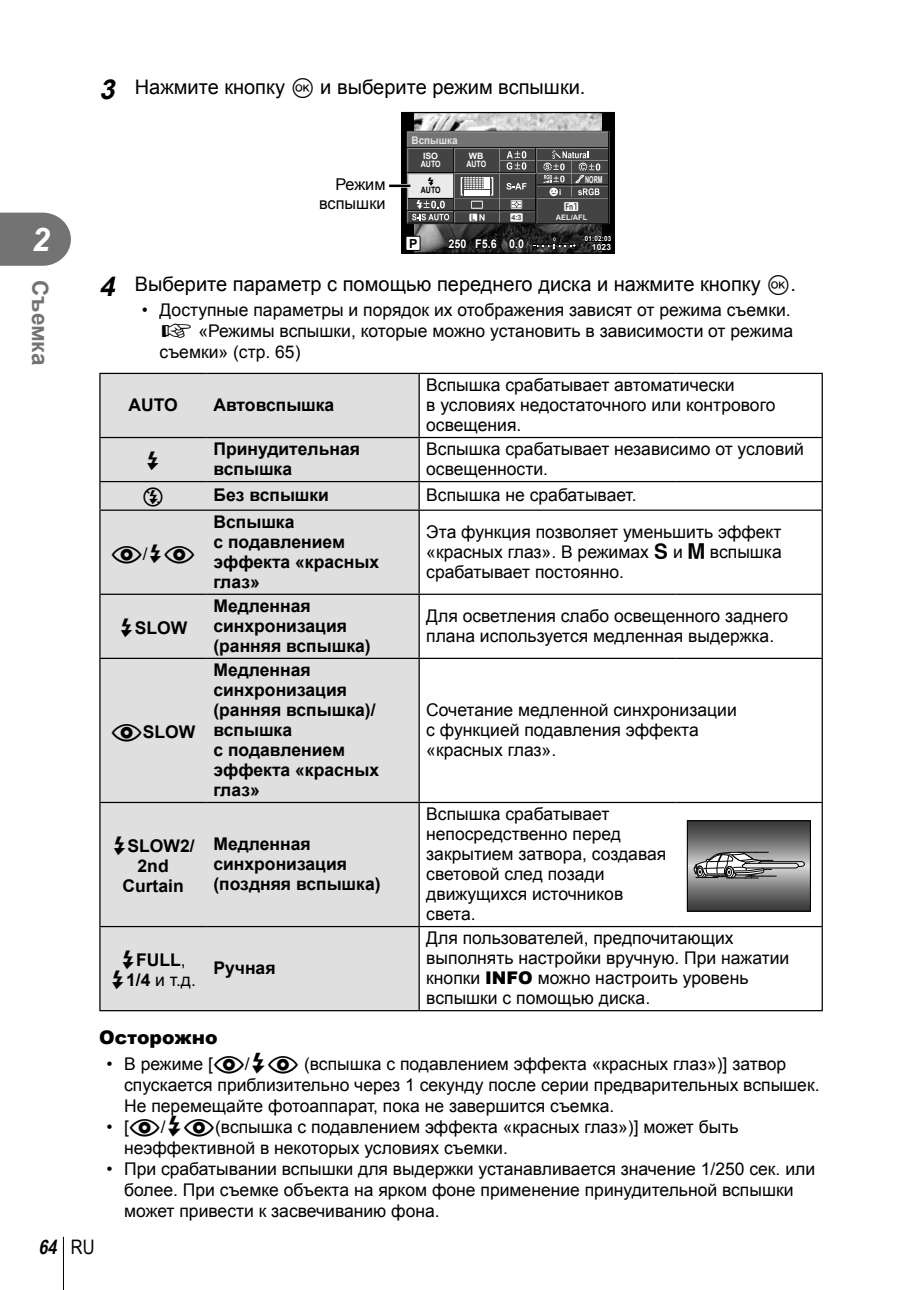
<style>
.page{position:relative;width:908px;height:1290px;background:#fff}
.page>*{position:absolute;margin:0;border:0;box-sizing:border-box;transform-origin:0 0}
.t1{font:italic 700 32.5px "Arial";color:#fff}
.t2{font:700 22.5px "Arial";color:#737373}
.t3{font:20px "Arial";color:#000}
.t4{font:italic 700 20px "Arial Narrow";color:#000}
.t5{font:900 18.75px "Arial";color:#000}
.t6{font:17.5px/20px "Arial";color:#000}
.t7{font:700 17.5px/20px "Arial";color:#000}
.t8{font:17.5px "Olympus 1";color:#000}
.t9{font:16.25px/18.8px "Arial";color:#000;text-align:right}
.t10{font:15.75px "Olympus 1";color:#000}
.t11{font:700 12.5px "Arial";color:#000}
.t12{font:700 12px "Arial";color:#fff;scale:.9 1}
.t13{font:700 10.5px "Arial";color:#e6e6e6;scale:.95 1}
.t14{font:700 9.5px "Arial";color:#fff;scale:.6 1}
.t15{font:700 8.75px/7.8px "Arial";color:#fff}
.t16{font:700 8.75px "Arial";color:#000;scale:.8 1}
.t17{font:8.75px "olympus 15";color:#fff}
.t18{font:700 8.5px "Arial";color:#fff}
.t19{font:700 8.25px "Arial";color:#fff;scale:.95 1}
.t20{font:700 7.5px "Arial";color:#eaeaea}
.t21{font:700 7.25px "Arial";color:#434343}
.t22{font:700 7px "Arial";color:#fff;scale:.9 1}
.s1{font-weight:700;font-style:italic;font-size:27.5px}
.s2{font-family:"Olympus 7"}
.s3{color:#000}
.s4{font-family:"Olympus 1"}
.s5{font-family:"Arial"}
.s6{font-size:15.75px}
.s7{font-family:"Olympus 2"}
.s8{font-family:"Olympus 1";font-weight:400;font-size:15.75px}
.s9{font-family:"Olympus 1";font-weight:400}
.s10{font-weight:400}
.s11{font-weight:900}
.s12{font-weight:400;font-style:normal}
</style>
<div class="page">
<hr style="left:63px;top:1237px;width:1px;height:53px;background:#000">
<svg style="left:0;top:213px;width:71px;height:53px;background:#7f7f7f"></svg>
<svg style="left:401px;top:112px;width:213px;height:142px;background:#5f5f5f"></svg>
<svg style="left:389px;top:184px;width:21px;height:4px"></svg>
<hr style="left:389px;top:185px;width:21px;height:2px;background:#000">
<div style="left:100px;top:374px;width:318px;height:636px;background:#dfdfdf"></div>
<hr style="left:99px;top:373px;width:107px;height:1px;background:#000">
<hr style="left:99px;top:374px;width:1px;height:63px;background:#000">
<hr style="left:206px;top:373px;width:469px;height:1px;background:#000">
<hr style="left:418px;top:374px;width:1px;height:63px;background:#000">
<hr style="left:675px;top:373px;width:147px;height:1px;background:#000">
<hr style="left:821px;top:374px;width:1px;height:63px;background:#000">
<hr style="left:99px;top:437px;width:107px;height:1px;background:#000">
<hr style="left:99px;top:438px;width:1px;height:43px;background:#000">
<hr style="left:206px;top:437px;width:469px;height:1px;background:#000">
<hr style="left:418px;top:438px;width:1px;height:43px;background:#000">
<hr style="left:675px;top:437px;width:147px;height:1px;background:#000">
<hr style="left:821px;top:438px;width:1px;height:43px;background:#000">
<hr style="left:99px;top:481px;width:107px;height:1px;background:#000">
<svg style="left:99px;top:482px;width:1px;height:27px"></svg>
<hr style="left:206px;top:481px;width:469px;height:1px;background:#000">
<svg style="left:418px;top:482px;width:1px;height:27px"></svg>
<hr style="left:675px;top:481px;width:147px;height:1px;background:#000">
<svg style="left:821px;top:482px;width:1px;height:27px"></svg>
<hr style="left:99px;top:511px;width:1px;height:83px;background:#000">
<hr style="left:418px;top:511px;width:1px;height:83px;background:#000">
<hr style="left:821px;top:511px;width:1px;height:83px;background:#000">
<hr style="left:99px;top:594px;width:107px;height:1px;background:#000">
<hr style="left:99px;top:595px;width:1px;height:63px;background:#000">
<hr style="left:206px;top:594px;width:469px;height:1px;background:#000">
<hr style="left:418px;top:595px;width:1px;height:63px;background:#000">
<hr style="left:675px;top:594px;width:147px;height:1px;background:#000">
<hr style="left:821px;top:595px;width:1px;height:63px;background:#000">
<hr style="left:99px;top:658px;width:107px;height:1px;background:#000">
<hr style="left:99px;top:659px;width:1px;height:143px;background:#000">
<hr style="left:206px;top:658px;width:469px;height:1px;background:#000">
<hr style="left:418px;top:659px;width:1px;height:143px;background:#000">
<hr style="left:675px;top:658px;width:147px;height:1px;background:#000">
<hr style="left:821px;top:659px;width:1px;height:143px;background:#000">
<hr style="left:99px;top:802px;width:107px;height:1px;background:#000">
<hr style="left:99px;top:803px;width:1px;height:123px;background:#000">
<hr style="left:206px;top:802px;width:469px;height:1px;background:#000">
<hr style="left:418px;top:803px;width:1px;height:123px;background:#000">
<hr style="left:675px;top:802px;width:147px;height:1px;background:#000">
<hr style="left:821px;top:803px;width:1px;height:123px;background:#000">
<hr style="left:99px;top:926px;width:107px;height:1px;background:#000">
<hr style="left:99px;top:927px;width:1px;height:83px;background:#000">
<hr style="left:206px;top:926px;width:469px;height:1px;background:#000">
<hr style="left:418px;top:927px;width:1px;height:83px;background:#000">
<hr style="left:675px;top:926px;width:147px;height:1px;background:#000">
<hr style="left:821px;top:927px;width:1px;height:83px;background:#000">
<hr style="left:99px;top:509px;width:723px;height:2px;background:#000">
<hr style="left:99px;top:1010px;width:723px;height:1px;background:#000">
<div style="left:687px;top:820px;width:123px;height:46px;background:linear-gradient(to bottom,#292929,#ccc)"></div>
<div style="left:687px;top:865px;width:123px;height:46px;background:linear-gradient(to bottom,#d8d8d8,#303030)"></div>
<div style="left:686px;top:820px;width:124px;height:91px;border:1px solid #000"></div>
<svg style="left:692px;top:852px;width:112px;height:29px;background:#969696"></svg>
<p class="t3" style="left:99px;top:74px;width:487px"><span class="s1">3</span> Нажмите кнопку <span class="s2">Q</span> и выберите режим вспышки.</p>
<h1 class="t1" style="left:32px;top:221px;width:20px">2</h1>
<p class="t2" style="left:53px;top:280px;width:87px;rotate:90deg">Съемка</p>
<p class="t9" style="left:319px;top:175px;width:68px">Режим вспышки</p>
<p class="t13" style="left:411px;top:134px;width:50px">Вспышка</p>
<p class="t15" style="left:420px;top:153px;width:21px">ISO<br>AUTO</p>
<p class="t16" style="left:420px;top:185px;width:26px">AUTO</p>
<p class="t15" style="left:466px;top:153px;width:21px">WB<br>AUTO</p>
<p class="t11" style="left:409px;top:236px;width:10px">P</p>
<p class="t12" style="left:448px;top:237px;width:55px"><span class="s3">250</span> F5.6</p>
<p class="t21" style="left:511px;top:214px;width:12px">4:3</p>
<p class="t12" style="left:509px;top:237px;width:18px">0.0</p>
<p class="t19" style="left:559px;top:187px;width:4px">i</p>
<p class="t14" style="left:585px;top:174px;width:31px">NORM</p>
<p class="t17" style="left:563px;top:201px;width:17px">U</p>
<p class="t20" style="left:555px;top:213px;width:33px">AEL/AFL</p>
<p class="t22" style="left:584px;top:235px;width:31px">01:02:03</p>
<p class="t18" style="left:591px;top:242px;width:21px">1023</p>
<p class="t3" style="left:99px;top:270px;width:697px"><span class="s1">4</span> Выберите параметр с помощью переднего диска и нажмите кнопку <span class="s2">Q</span>.</p>
<p class="t6" style="left:159px;top:299px;width:634px;line-height:21px;text-indent:-18px">• Доступные параметры и порядок их отображения зависят от режима съемки. <span class="s4">g</span> «Режимы вспышки, которые можно установить в зависимости от режима съемки» (стр. 65)</p>
<p class="t7" style="left:128px;top:395px;width:51px">AUTO</p>
<p class="t7" style="left:213px;top:395px;width:122px">Автовспышка</p>
<p class="t6" style="left:426px;top:375px;width:350px">Вспышка срабатывает автоматически<br>в условиях недостаточного или контрового освещения.</p>
<p class="t10" style="left:145px;top:451px;width:17px">#</p>
<p class="t7" style="left:213px;top:439px;width:148px">Принудительная вспышка</p>
<p class="t6" style="left:426px;top:439px;width:379px">Вспышка срабатывает независимо от условий освещенности.</p>
<p class="t8" style="left:142px;top:486px;width:23px">$</p>
<p class="t7" style="left:213px;top:485px;width:117px">Без вспышки</p>
<p class="t6" style="left:426px;top:485px;width:212px">Вспышка не срабатывает.</p>
<p class="t8" style="left:111px;top:542px;width:86px">!<span class="s5">/</span><span class="s6">#</span>!</p>
<p class="t7" style="left:213px;top:511px;width:167px">Вспышка<br>с подавлением эффекта «красных глаз»</p>
<p class="t6" style="left:426px;top:521px;width:357px;text-align:justify">Эта функция позволяет уменьшить эффект «красных глаз». В режимах <span class="s7">S</span> и <span class="s7">M</span> вспышка срабатывает постоянно.</p>
<p class="t7" style="left:119px;top:618px;width:70px"><span class="s8">#</span>SLOW</p>
<p class="t7" style="left:111px;top:722px;width:86px"><span class="s9">!</span>SLOW</p>
<p class="t7" style="left:213px;top:595px;width:159px">Медленная синхронизация (ранняя вспышка)</p>
<p class="t6" style="left:426px;top:606px;width:363px">Для осветления слабо освещенного заднего плана используется медленная выдержка.</p>
<p class="t7" style="left:213px;top:660px;width:167px">Медленная синхронизация (ранняя вспышка)/ вспышка<br>с подавлением эффекта «красных глаз»</p>
<p class="t6" style="left:426px;top:700px;width:312px">Сочетание медленной синхронизации с функцией подавления эффекта «красных глаз».</p>
<p class="t7" style="left:112px;top:836px;width:84px;text-align:center"><span class="s8">#</span>SLOW2/<br>2nd<br>Curtain</p>
<p class="t7" style="left:213px;top:834px;width:168px">Медленная синхронизация (поздняя вспышка)</p>
<p class="t7" style="left:110px;top:950px;width:87px;text-align:center"><span class="s8">#</span>FULL<span class="s10">, </span><span class="s8">#</span>1/4 <span class="s10">и т.д.</span></p>
<p class="t7" style="left:213px;top:958px;width:64px">Ручная</p>
<p class="t6" style="left:426px;top:804px;width:241px">Вспышка срабатывает непосредственно перед закрытием затвора, создавая световой след позади движущихся источников света.</p>
<p class="t6" style="left:426px;top:928px;width:364px">Для пользователей, предпочитающих выполнять настройки вручную. При нажатии кнопки <span class="s11">INFO</span> можно настроить уровень вспышки с помощью диска.</p>
<p class="t5" style="left:99px;top:1024px;width:120px">Осторожно</p>
<p class="t6" style="left:124px;top:1053px;width:696px;line-height:21px;text-indent:-18px">• В режиме [<span class="s4">!</span>/<span class="s4">#!</span> (вспышка с подавлением эффекта «красных глаз»)] затвор спускается приблизительно через 1 секунду после серии предварительных вспышек.<br>Не перемещайте фотоаппарат, пока не завершится съемка.</p>
<p class="t6" style="left:124px;top:1117px;width:615px;line-height:21px;text-indent:-18px">• [<span class="s4">!</span>/<span class="s4">#!</span>(вспышка с подавлением эффекта «красных глаз»)] может быть неэффективной в некоторых условиях съемки.</p>
<p class="t6" style="left:124px;top:1159px;width:692px;line-height:21px;text-indent:-18px">• При срабатывании вспышки для выдержки устанавливается значение 1/250 сек. или более. При съемке объекта на ярком фоне применение принудительной вспышки может привести к засвечиванию фона.</p>
<p class="t4" style="left:38px;top:1235px;width:58px">64 <span class="s12">RU</span></p>
</div>
